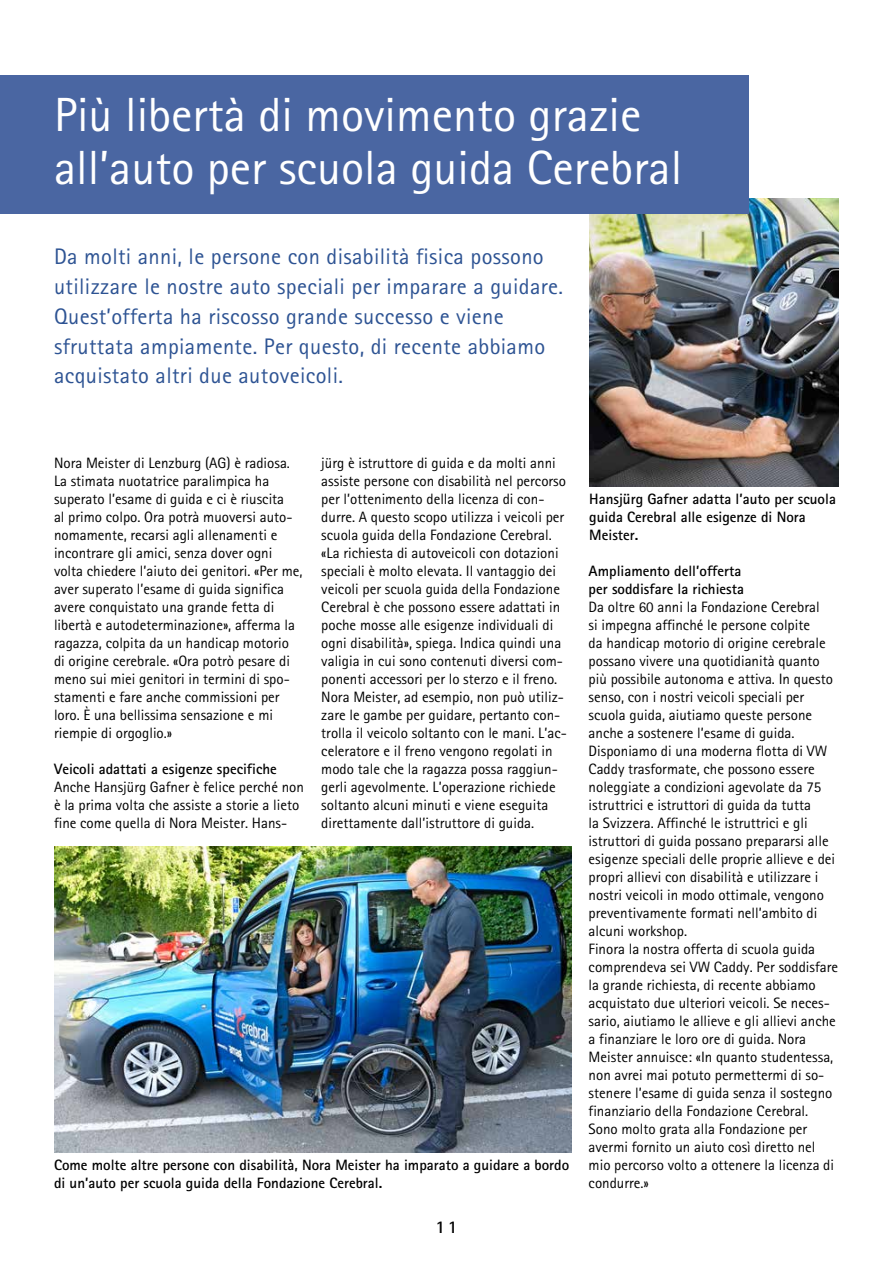
<style>
.page{position:relative;width:893px;height:1263px;background:#fff}
.page>*{position:absolute;margin:0;border:0;box-sizing:border-box;transform-origin:0 0}
.t1{font:48px/52.5px "Rotis Sans Serif";color:#fff}
.t2{font:22.5px/29.7px "Rotis Sans Serif";letter-spacing:.015em;color:#2d5393}
.t3{font:700 18px "Rotis Sans Serif";color:#000}
.t4{font:15px/18px "Rotis Sans Serif";color:#000}
.t5{font:700 15px/18px "Rotis Sans Serif";color:#000}
</style>
<div class="page">
<img style="left:589px;top:198px;width:250px;height:288px">
<div style="left:0;top:75px;width:749px;height:139px;background:#4a66a2"></div>
<img style="left:54px;top:846px;width:517px;height:306px">
<h1 class="t1" style="left:54px;top:88px;width:630px">Più libertà di movimento grazie all’auto per scuola guida Cerebral</h1>
<p class="t2" style="left:54px;top:242px;width:511px">Da molti anni, le persone con disabilità fisica possono utilizzare le nostre auto speciali per imparare a guidare.<br>Quest’offerta ha riscosso grande successo e viene sfruttata ampiamente. Per questo, di recente abbiamo acquistato altri due autoveicoli.</p>
<p class="t4" style="left:54px;top:454px;width:250px">Nora Meister di Lenzburg (AG) è radiosa.<br>La stimata nuotatrice paralimpica ha superato l’esame di guida e ci è riuscita<br>al primo colpo. Ora potrà muoversi auto&shy;nomamente, recarsi agli allenamenti e incontrare gli amici, senza dover ogni volta chiedere l’aiuto dei genitori. «Per me, aver superato l’esame di guida significa avere conquistato una grande fetta di libertà e autodeterminazione», afferma la ragazza, colpita da un handicap motorio di origine cerebrale. «Ora potrò pesare di meno sui miei genitori in termini di spo&shy;stamenti e fare anche commissioni per loro. È una bellissima sensazione e mi riempie di orgoglio.»</p>
<p class="t5" style="left:54px;top:760px;width:224px">Veicoli adattati a esigenze specifiche</p>
<p class="t4" style="left:54px;top:778px;width:251px">Anche Hansjürg Gafner è felice perché non è la prima volta che assiste a storie a lieto fine come quella di Nora Meister. Hans-</p>
<p class="t4" style="left:321px;top:454px;width:247px">jürg è istruttore di guida e da molti anni assiste persone con disabilità nel percorso per l’ottenimento della licenza di con&shy;durre. A questo scopo utilizza i veicoli per scuola guida della Fondazione Cerebral. «La richiesta di autoveicoli con dotazioni speciali è molto elevata. Il vantaggio dei veicoli per scuola guida della Fondazione Cerebral è che possono essere adattati in poche mosse alle esigenze individuali di ogni disabilità», spiega. Indica quindi una valigia in cui sono contenuti diversi com&shy;ponenti accessori per lo sterzo e il freno.<br>Nora Meister, ad esempio, non può utiliz&shy;zare le gambe per guidare, pertanto con&shy;trolla il veicolo soltanto con le mani. L’ac&shy;celeratore e il freno vengono regolati in modo tale che la ragazza possa raggiun&shy;gerli agevolmente. L’operazione richiede soltanto alcuni minuti e viene eseguita direttamente dall’istruttore di guida.</p>
<p class="t5" style="left:54px;top:1156px;width:517px">Come molte altre persone con disabilità, Nora Meister ha imparato a guidare a bordo di un’auto per scuola guida della Fondazione Cerebral.</p>
<p class="t3" style="left:435px;top:1215px;width:24px">11</p>
<p class="t5" style="left:589px;top:490px;width:248px">Hansjürg Gafner adatta l’auto per scuola guida Cerebral alle esigenze di Nora<br>Meister.</p>
<p class="t5" style="left:589px;top:562px;width:157px">Ampliamento dell’offerta per soddisfare la richiesta</p>
<p class="t4" style="left:589px;top:598px;width:251px">Da oltre 60 anni la Fondazione Cerebral<br>si impegna affinché le persone colpite<br>da handicap motorio di origine cerebrale possano vivere una quotidianità quanto più possibile autonoma e attiva. In questo senso, con i nostri veicoli speciali per scuola guida, aiutiamo queste persone anche a sostenere l’esame di guida.<br>Disponiamo di una moderna flotta di VW Caddy trasformate, che possono essere noleggiate a condizioni agevolate da 75 istruttrici e istruttori di guida da tutta<br>la Svizzera. Affinché le istruttrici e gli istruttori di guida possano prepararsi alle esigenze speciali delle proprie allieve e dei propri allievi con disabilità e utilizzare i nostri veicoli in modo ottimale, vengono preventivamente formati nell’ambito di alcuni workshop.<br>Finora la nostra offerta di scuola guida comprendeva sei VW Caddy. Per soddisfare la grande richiesta, di recente abbiamo acquistato due ulteriori veicoli. Se neces&shy;sario, aiutiamo le allieve e gli allievi anche a finanziare le loro ore di guida. Nora Meister annuisce: «In quanto studentessa, non avrei mai potuto permettermi di so&shy;stenere l’esame di guida senza il sostegno finanziario della Fondazione Cerebral.<br>Sono molto grata alla Fondazione per avermi fornito un aiuto così diretto nel mio percorso volto a ottenere la licenza di condurre.»</p>
</div>
